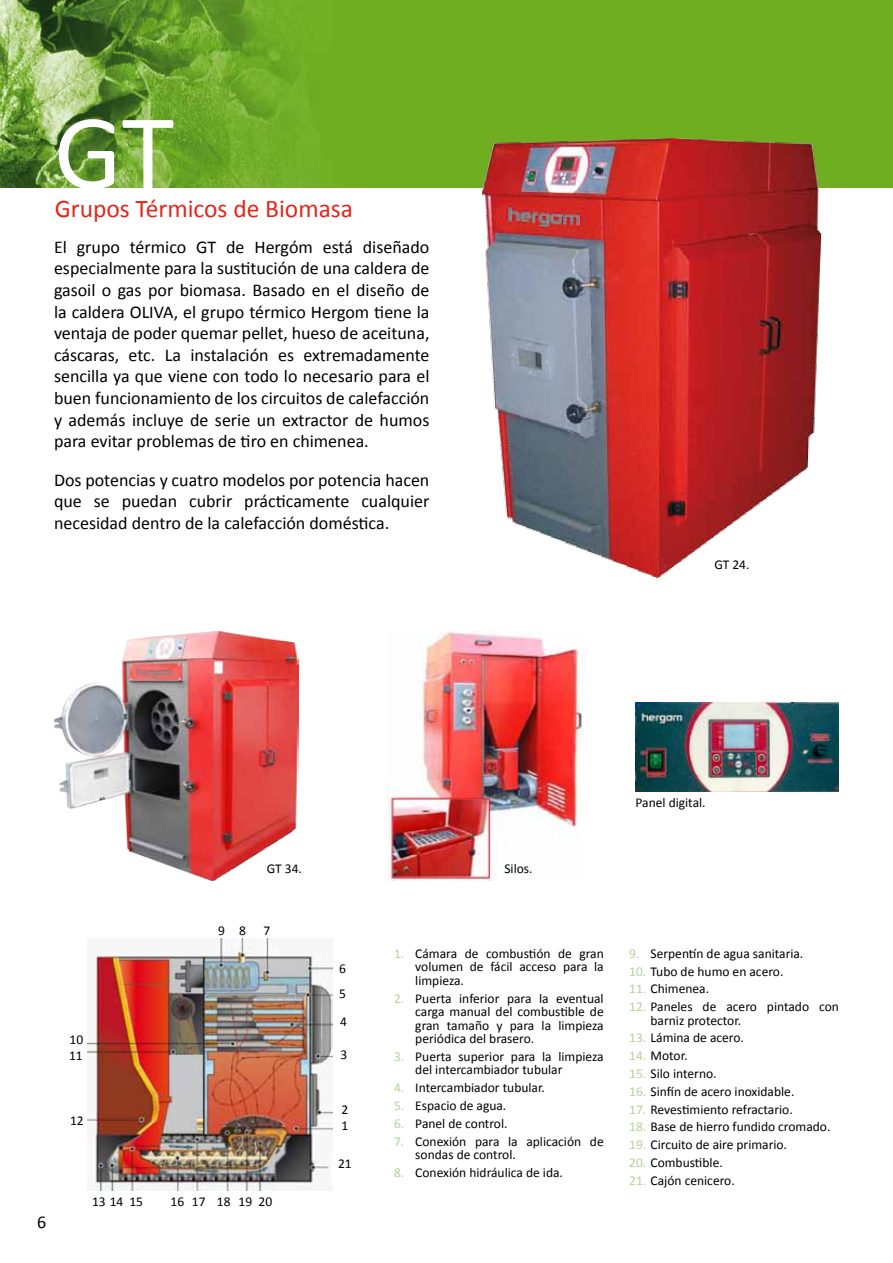
<style>
.page{position:relative;width:893px;height:1263px;background:#fff}
.page>*{position:absolute;margin:0;border:0;box-sizing:border-box;transform-origin:0 0}
.t1{font:108px "Calibri";color:#fff}
.t2{font:25.5px "Calibri";color:#e42618}
.t3{font:18px/21.6px "Calibri";color:#000;text-align:justify}
.t4{font:13.5px/13.5px "Calibri";color:#000}
.s1{color:#b5d29b}
</style>
<div class="page">
<img style="left:0;top:0;width:893px;height:187px">
<img style="left:636px;top:702px;width:203px;height:89px">
<img style="left:482px;top:139px;width:351px;height:438px">
<img style="left:88px;top:938px;width:244px;height:252px">
<img style="left:55px;top:631px;width:244px;height:249px">
<img style="left:386px;top:631px;width:198px;height:249px">
<h1 class="t1" style="left:54px;top:84px;width:122px">GT</h1>
<h2 class="t2" style="left:55px;top:192px;width:300px">Grupos Térmicos de Biomasa</h2>
<p class="t3" style="left:54px;top:236px;width:377px">El grupo térmico GT de Hergóm está diseñado especialmente para la sustitución de una caldera de gasoil o gas por biomasa. Basado en el diseño de la caldera OLIVA, el grupo térmico Hergom tiene la ventaja de poder quemar pellet, hueso de aceituna, cáscaras, etc. La instalación es extremadamente sencilla ya que viene con todo lo necesario para el buen funcionamiento de los circuitos de calefacción y además incluye de serie un extractor de humos para evitar problemas de tiro en chimenea.</p>
<h3 class="t3" style="left:54px;top:469px;width:377px">Dos potencias y cuatro modelos por potencia hacen que se puedan cubrir prácticamente cualquier necesidad dentro de la calefacción doméstica.</h3>
<p class="t4" style="left:714px;top:557px;width:37px">GT 24.</p>
<h3 class="t3" style="left:37px;top:1211px;width:11px">6</h3>
<p class="t4" style="left:267px;top:862px;width:37px">GT 34.</p>
<p class="t4" style="left:504px;top:862px;width:30px">Silos.</p>
<p class="t4" style="left:218px;top:924px;width:29px">9 8</p>
<p class="t4" style="left:263px;top:924px;width:8px">7</p>
<p class="t4" style="left:70px;top:1032px;width:15px">10</p>
<p class="t4" style="left:69px;top:1048px;width:15px">11</p>
<p class="t4" style="left:70px;top:1114px;width:15px">12</p>
<p class="t4" style="left:92px;top:1195px;width:53px">13 14 15</p>
<p class="t4" style="left:171px;top:1195px;width:103px">16 17 18 19 20</p>
<p class="t4" style="left:339px;top:956px;width:8px;line-height:25px">6<br>5</p>
<p class="t4" style="left:340px;top:1014px;width:8px">4</p>
<p class="t4" style="left:341px;top:1048px;width:8px">3</p>
<p class="t4" style="left:341px;top:1101px;width:8px;line-height:16.6px">2<br>1</p>
<p class="t4" style="left:338px;top:1157px;width:15px">21</p>
<p class="t4" style="left:415px;top:947px;width:190px;text-align:justify;text-indent:-21px"><span class="s1">1.</span> Cámara de combustión de gran volumen de fácil acceso para la limpieza.</p>
<p class="t4" style="left:415px;top:991px;width:190px;text-align:justify;text-indent:-21px"><span class="s1">2.</span> Puerta inferior para la eventual carga manual del combustible de gran tamaño y para la limpieza periódica del brasero.</p>
<p class="t4" style="left:415px;top:1050px;width:190px;text-indent:-21px"><span class="s1">3.</span> Puerta superior para la limpieza del intercambiador tubular</p>
<p class="t4" style="left:394px;top:1081px;width:152px"><span class="s1">4.</span> Intercambiador tubular.</p>
<p class="t4" style="left:394px;top:1099px;width:114px"><span class="s1">5.</span> Espacio de agua.</p>
<p class="t4" style="left:394px;top:1116px;width:115px"><span class="s1">6.</span> Panel de control.</p>
<p class="t4" style="left:415px;top:1134px;width:190px;text-indent:-21px"><span class="s1">7.</span> Conexión para la aplicación de sondas de control.</p>
<p class="t4" style="left:394px;top:1165px;width:170px"><span class="s1">8.</span> Conexión hidráulica de ida.</p>
<p class="t4" style="left:636px;top:796px;width:72px">Panel digital.</p>
<p class="t4" style="left:629px;top:947px;width:176px"><span class="s1">9.</span> Serpentín de agua sanitaria.</p>
<p class="t4" style="left:629px;top:964px;width:156px"><span class="s1">10.</span> Tubo de humo en acero.</p>
<p class="t4" style="left:629px;top:982px;width:81px"><span class="s1">11.</span> Chimenea.</p>
<p class="t4" style="left:650px;top:1000px;width:190px;text-indent:-21px"><span class="s1">12.</span> Paneles de acero pintado con barniz protector.</p>
<p class="t4" style="left:629px;top:1031px;width:116px"><span class="s1">13.</span> Lámina de acero.</p>
<p class="t4" style="left:629px;top:1049px;width:60px"><span class="s1">14.</span> Motor.</p>
<p class="t4" style="left:629px;top:1067px;width:89px"><span class="s1">15.</span> Silo interno.</p>
<p class="t4" style="left:629px;top:1084px;width:167px"><span class="s1">16.</span> Sinfín de acero inoxidable.</p>
<p class="t4" style="left:629px;top:1102px;width:165px"><span class="s1">17.</span> Revestimiento refractario.</p>
<p class="t4" style="left:629px;top:1120px;width:203px"><span class="s1">18.</span> Base de hierro fundido cromado.</p>
<p class="t4" style="left:629px;top:1138px;width:159px"><span class="s1">19.</span> Circuito de aire primario.</p>
<p class="t4" style="left:629px;top:1155px;width:95px"><span class="s1">20.</span> Combustible.</p>
<p class="t4" style="left:629px;top:1173px;width:107px"><span class="s1">21.</span> Cajón cenicero.</p>
</div>
